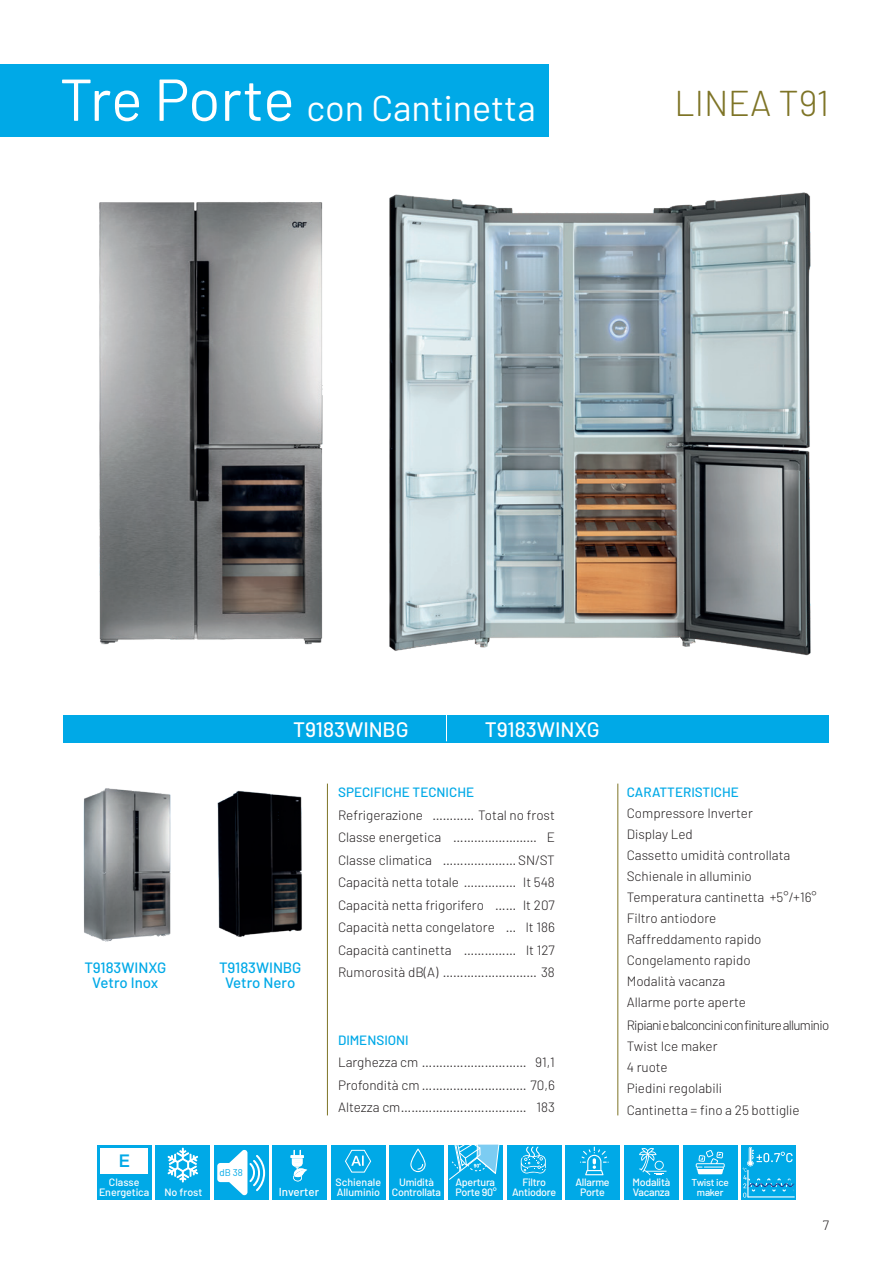
<style>
.page{position:relative;width:893px;height:1263px;background:#fff}
.page>*{position:absolute;margin:0;border:0;box-sizing:border-box;transform-origin:0 0}
.t1{font:36px "Barlow";color:#fff}
.t2{font:300 36px "Barlow";color:#7e7426}
.t3{font:500 21px "Barlow";color:#fff}
.t4{font:500 17.4px "Helvetica Neue";color:#00a9e7}
.t5{font:500 15px "Barlow";color:#00a9e7}
.t6{font:300 13.5px "Barlow";color:#231f20}
.t7{font:500 13.5px "Barlow";color:#00a9e7}
.t8{font:300 13.5px "Barlow";letter-spacing:-.05em;color:#231f20}
.t9{font:500 11.7px "Barlow";color:#fff}
.t10{font:500 10.65px "Barlow";letter-spacing:-.025em;color:#fff}
.t11{font:500 10.65px "Barlow";color:#fff}
.t12{font:500 10.65px "Barlow";letter-spacing:-.005em;color:#fff}
.t13{font:500 10.05px "Barlow";letter-spacing:-.025em;color:#fff}
.t14{font:9.75px "Barlow";color:#00a9e7}
.s1{font-size:58.95px}
</style>
<div class="page">
<div style="left:0;top:64px;width:549px;height:72px;background:#00a9e7"></div>
<img style="left:389px;top:192px;width:422px;height:464px">
<img style="left:99px;top:202px;width:224px;height:443px">
<hr style="left:327px;top:784px;width:1px;height:331px;background:#7e7426">
<hr style="left:617px;top:784px;width:1px;height:331px;background:#7e7426">
<div style="left:64px;top:715px;width:765px;height:28px;background:#00a9e7"></div>
<svg style="left:446px;top:715px;width:1px;height:26px"></svg>
<img style="left:83px;top:788px;width:219px;height:154px">
<div style="left:389px;top:1144px;width:55px;height:55px;background:#00a9e7"></div>
<svg style="left:410px;top:1148px;width:16px;height:24px"></svg>
<div style="left:214px;top:1144px;width:55px;height:55px;background:#00a9e7"></div>
<svg style="left:217px;top:1150px;width:48px;height:45px"></svg>
<div style="left:155px;top:1144px;width:55px;height:55px;background:#00a9e7"></div>
<svg style="left:167px;top:1148px;width:31px;height:34px"></svg>
<div style="left:272px;top:1144px;width:55px;height:55px;background:#00a9e7"></div>
<hr style="left:290px;top:1155px;width:14px;height:3px;background:#fff">
<svg style="left:291px;top:1150px;width:16px;height:32px"></svg>
<div style="left:97px;top:1144px;width:55px;height:55px;background:#00a9e7"></div>
<div style="left:101px;top:1148px;width:47px;height:26px;background:#fff"></div>
<div style="left:331px;top:1144px;width:55px;height:55px;background:#00a9e7"></div>
<svg style="left:345px;top:1149px;width:27px;height:24px"></svg>
<div style="left:448px;top:1144px;width:55px;height:55px;background:#00a9e7"></div>
<svg style="left:449px;top:1144px;width:53px;height:36px"></svg>
<div style="left:507px;top:1144px;width:55px;height:55px;background:#00a9e7"></div>
<svg style="left:521px;top:1146px;width:25px;height:28px"></svg>
<div style="left:565px;top:1144px;width:55px;height:55px;background:#00a9e7"></div>
<svg style="left:580px;top:1146px;width:29px;height:29px"></svg>
<div style="left:624px;top:1144px;width:55px;height:55px;background:#00a9e7"></div>
<svg style="left:639px;top:1148px;width:27px;height:27px"></svg>
<div style="left:683px;top:1144px;width:55px;height:55px;background:#00a9e7"></div>
<svg style="left:696px;top:1150px;width:29px;height:24px"></svg>
<div style="left:741px;top:1144px;width:55px;height:55px;background:linear-gradient(to right,#00a9e7,#00a9e7)"></div>
<svg style="left:743px;top:1147px;width:53px;height:50px;background:#1db0e7"></svg>
<p class="t1" style="left:60px;top:86px;width:478px"><span class="s1">Tre Porte</span> con Cantinetta</p>
<p class="t2" style="left:674px;top:81px;width:156px">LINEA T91</p>
<p class="t3" style="left:293px;top:716px;width:117px">T9183WINBG</p>
<p class="t3" style="left:485px;top:716px;width:116px">T9183WINXG</p>
<p class="t5" style="left:84px;top:958px;width:83px">T9183WINXG</p>
<p class="t5" style="left:92px;top:973px;width:68px">Vetro Inox</p>
<p class="t4" style="left:119px;top:1147px;width:12px">E</p>
<p class="t5" style="left:219px;top:958px;width:84px">T9183WINBG</p>
<p class="t5" style="left:225px;top:973px;width:72px">Vetro Nero</p>
<p class="t14" style="left:220px;top:1166px;width:25px">dB 38</p>
<p class="t7" style="left:338px;top:784px;width:138px">SPECIFICHE TECNICHE</p>
<p class="t6" style="left:338px;top:806px;width:218px">Refrigerazione ………… Total no frost</p>
<p class="t6" style="left:338px;top:829px;width:218px">Classe energetica …………………… E</p>
<p class="t6" style="left:338px;top:851px;width:218px">Classe climatica …………………SN/ST</p>
<p class="t6" style="left:338px;top:874px;width:218px">Capacità netta totale …………… lt 548</p>
<p class="t6" style="left:338px;top:896px;width:218px">Capacità netta frigorifero …… lt 207</p>
<p class="t6" style="left:338px;top:919px;width:218px">Capacità netta congelatore … lt 186</p>
<p class="t6" style="left:338px;top:941px;width:218px">Capacità cantinetta …………… lt 127</p>
<p class="t6" style="left:338px;top:964px;width:218px">Rumorosità dB(A) ……………………… 38</p>
<p class="t7" style="left:338px;top:1031px;width:72px">DIMENSIONI</p>
<p class="t6" style="left:338px;top:1054px;width:218px">Larghezza cm ………………………… 91,1</p>
<p class="t6" style="left:338px;top:1076px;width:218px">Profondità cm ………………………… 70,6</p>
<p class="t6" style="left:338px;top:1099px;width:218px">Altezza cm……………………………… 183</p>
<p class="t10" style="left:109px;top:1176px;width:32px">Classe</p>
<p class="t12" style="left:99px;top:1185px;width:52px">Energetica</p>
<p class="t10" style="left:399px;top:1175px;width:36px">Umidità</p>
<p class="t11" style="left:336px;top:1176px;width:47px">Schienale</p>
<p class="t11" style="left:337px;top:1185px;width:45px">Alluminio</p>
<p class="t10" style="left:164px;top:1185px;width:40px">No frost</p>
<p class="t9" style="left:279px;top:1184px;width:42px">Inverter</p>
<p class="t10" style="left:392px;top:1185px;width:51px">Controllata</p>
<p class="t10" style="left:455px;top:1176px;width:41px">Apertura</p>
<p class="t10" style="left:456px;top:1185px;width:43px">Porte 90°</p>
<p class="t10" style="left:522px;top:1175px;width:25px">Filtro</p>
<p class="t10" style="left:512px;top:1185px;width:46px">Antiodore</p>
<p class="t7" style="left:627px;top:784px;width:114px">CARATTERISTICHE</p>
<p class="t6" style="left:627px;top:805px;width:128px">Compressore Inverter</p>
<p class="t6" style="left:627px;top:826px;width:68px">Display Led</p>
<p class="t6" style="left:627px;top:847px;width:165px">Cassetto umidità controllata</p>
<p class="t6" style="left:627px;top:868px;width:127px">Schienale in alluminio</p>
<p class="t6" style="left:627px;top:889px;width:191px">Temperatura cantinetta +5°/+16°</p>
<p class="t6" style="left:627px;top:910px;width:91px">Filtro antiodore</p>
<p class="t6" style="left:627px;top:931px;width:136px">Raffreddamento rapido</p>
<p class="t6" style="left:627px;top:952px;width:125px">Congelamento rapido</p>
<p class="t6" style="left:627px;top:973px;width:100px">Modalità vacanza</p>
<p class="t6" style="left:627px;top:994px;width:121px">Allarme porte aperte</p>
<p class="t8" style="left:627px;top:1016px;width:204px">Ripiani e balconcini con finiture alluminio</p>
<p class="t6" style="left:627px;top:1037px;width:92px">Twist Ice maker</p>
<p class="t6" style="left:627px;top:1058px;width:43px">4 ruote</p>
<p class="t6" style="left:627px;top:1079px;width:97px">Piedini regolabili</p>
<p class="t6" style="left:627px;top:1102px;width:174px">Cantinetta = fino a 25 bottiglie</p>
<p class="t10" style="left:575px;top:1175px;width:36px">Allarme</p>
<p class="t10" style="left:580px;top:1185px;width:26px">Porte</p>
<p class="t10" style="left:633px;top:1175px;width:39px">Modalità</p>
<p class="t10" style="left:633px;top:1185px;width:39px">Vacanza</p>
<p class="t13" style="left:692px;top:1176px;width:39px">Twist ice</p>
<p class="t13" style="left:697px;top:1186px;width:28px">maker</p>
<p class="t6" style="left:823px;top:1216px;width:8px">7</p>
</div>
